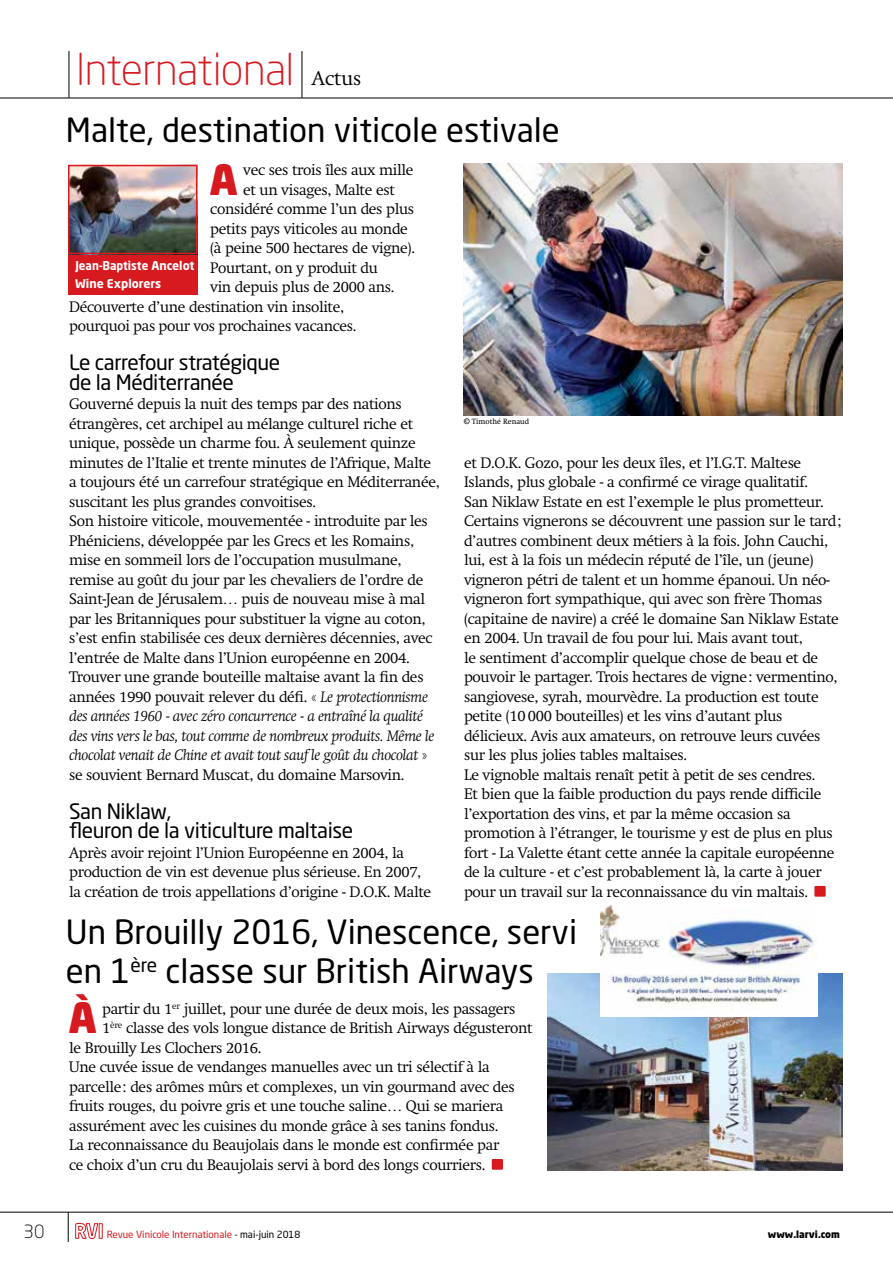
<style>
.page{position:relative;width:893px;height:1263px;background:#fff}
.page>*{position:absolute;margin:0;border:0;box-sizing:border-box;transform-origin:0 0}
.t1{font:900 60px "Neo Sans Std";color:#d71920}
.t2{font:300 43.5px "Neo Sans Std";letter-spacing:-.015em;color:#d71920}
.t3{font:900 41.25px "Neo Sans Std";color:#d71920}
.t4{font:33px/39px "Neo Sans Std";color:#000}
.t5{font:21px/19.5px "Neo Sans Std";letter-spacing:-.02em;color:#000}
.t6{font:300 19.5px "Swift";color:#000}
.t7{font:300 18px "Neo Sans Std";color:#000}
.t8{font:300 15px/19.5px "Swift";letter-spacing:-.02em;color:#000}
.t9{font:700 12px/18px "Neo Sans Std";color:#fff;scale:.95 1}
.t10{font:9.75px "Neo Sans Std";color:#d71920}
.t11{font:900 9.75px "Neo Sans Std";color:#000}
.t12{font:7.5px "Swift";color:#000}
.s1{font-style:italic}
.s2{color:#000}
</style>
<div class="page">
<svg style="left:75px;top:1223px;width:24px;height:16px"></svg>
<div style="left:99px;top:1223px;width:4px;height:16px;border:1px solid #d71920"></div>
<hr style="left:68px;top:1212px;width:1px;height:30px;background:#000">
<hr style="left:0;top:1212px;width:893px;height:1px;background:#000">
<hr style="left:302px;top:51px;width:1px;height:47px;background:#000">
<hr style="left:69px;top:51px;width:1px;height:47px;background:#000">
<hr style="left:0;top:98px;width:893px;height:1px;background:#000">
<div style="left:68px;top:254px;width:129px;height:41px;background:#d71920"></div>
<img style="left:71px;top:168px;width:123px;height:83px">
<div style="left:68px;top:165px;width:129px;height:89px;border:2px solid #d71920"></div>
<img style="left:464px;top:164px;width:378px;height:252px">
<img style="left:547px;top:974px;width:295px;height:196px">
<img style="left:601px;top:906px;width:217px;height:111px">
<p class="t2" style="left:76px;top:43px;width:220px">International</p>
<p class="t6" style="left:312px;top:67px;width:51px">Actus</p>
<p class="t4" style="left:66px;top:110px;width:495px">Malte, destination viticole estivale</p>
<p class="t3" style="left:209px;top:152px;width:30px">A</p>
<p class="t8" style="left:243px;top:160px;width:172px">vec ses trois îles aux mille</p>
<p class="t8" style="left:243px;top:180px;width:153px">et un visages, Malte est</p>
<p class="t8" style="left:210px;top:199px;width:205px">considéré comme l’un des plus</p>
<p class="t8" style="left:210px;top:219px;width:199px">petits pays viticoles au monde</p>
<p class="t8" style="left:210px;top:238px;width:206px">(à peine 500 hectares de vigne).</p>
<p class="t8" style="left:210px;top:258px;width:169px">Pourtant, on y produit du</p>
<p class="t8" style="left:210px;top:277px;width:186px">vin depuis plus de 2000 ans.</p>
<p class="t8" style="left:69px;top:297px;width:277px">Découverte d’une destination vin insolite,</p>
<p class="t8" style="left:69px;top:316px;width:289px">pourquoi pas pour vos prochaines vacances.</p>
<p class="t5" style="left:69px;top:352px;width:213px">Le carrefour stratégique de la Méditerranée</p>
<p class="t8" style="left:69px;top:394px;width:372px">Gouverné depuis la nuit des temps par des nations étrangères, cet archipel au mélange culturel riche et unique, possède un charme fou. À seulement quinze minutes de l’Italie et trente minutes de l’Afrique, Malte a toujours été un carrefour stratégique en Méditerranée, suscitant les plus grandes convoitises.<br>Son histoire viticole, mouvementée - introduite par les Phéniciens, développée par les Grecs et les Romains, mise en sommeil lors de l’occupation musulmane, remise au goût du jour par les chevaliers de l’ordre de Saint-Jean de Jérusalem… puis de nouveau mise à mal par les Britanniques pour substituer la vigne au coton, s’est enfin stabilisée ces deux dernières décennies, avec l’entrée de Malte dans l’Union européenne en 2004.<br>Trouver une grande bouteille maltaise avant la fin des années 1990 pouvait relever du défi. « <span class="s1">Le protectionnisme des années 1960 - avec zéro concurrence - a entraîné la qualité des vins vers le bas, tout comme de nombreux produits. Même le chocolat venait de Chine et avait tout sauf le goût du chocolat</span> » se souvient Bernard Muscat, du domaine Marsovin.</p>
<p class="t5" style="left:69px;top:801px;width:286px">San Niklaw,<br>fleuron de la viticulture maltaise</p>
<p class="t8" style="left:69px;top:843px;width:364px">Après avoir rejoint l’Union Européenne en 2004, la production de vin est devenue plus sérieuse. En 2007, la création de trois appellations d’origine - D.O.K. Malte</p>
<p class="t9" style="left:75px;top:256px;width:127px">Jean-Baptiste Ancelot<br>Wine Explorers</p>
<p class="t12" style="left:464px;top:417px;width:67px">© Timothé Renaud</p>
<p class="t8" style="left:464px;top:453px;width:379px">et D.O.K. Gozo, pour les deux îles, et l’I.G.T. Maltese Islands, plus globale - a confirmé ce virage qualitatif.<br>San Niklaw Estate en est l’exemple le plus prometteur.<br>Certains vignerons se découvrent une passion sur le tard; d’autres combinent deux métiers à la fois. John Cauchi, lui, est à la fois un médecin réputé de l’île, un (jeune) vigneron pétri de talent et un homme épanoui. Un néo&shy;vigneron fort sympathique, qui avec son frère Thomas (capitaine de navire) a créé le domaine San Niklaw Estate en 2004. Un travail de fou pour lui. Mais avant tout,<br>le sentiment d’accomplir quelque chose de beau et de pouvoir le partager. Trois hectares de vigne: vermentino, sangiovese, syrah, mourvèdre. La production est toute petite (10000 bouteilles) et les vins d’autant plus délicieux. Avis aux amateurs, on retrouve leurs cuvées sur les plus jolies tables maltaises.<br>Le vignoble maltais renaît petit à petit de ses cendres.<br>Et bien que la faible production du pays rende difficile l’exportation des vins, et par la même occasion sa promotion à l’étranger, le tourisme y est de plus en plus fort - La Valette étant cette année la capitale européenne de la culture - et c’est probablement là, la carte à jouer pour un travail sur la reconnaissance du vin maltais.</p>
<p class="t1" style="left:811px;top:835px;width:19px">.</p>
<p class="t4" style="left:66px;top:912px;width:513px">Un Brouilly 2016, Vinescence, servi en 1<sup>ère</sup> classe sur British Airways</p>
<p class="t3" style="left:68px;top:991px;width:30px">À</p>
<p class="t8" style="left:102px;top:999px;width:415px">partir du 1<sup>er</sup> juillet, pour une durée de deux mois, les passagers</p>
<p class="t8" style="left:102px;top:1018px;width:432px">1<sup>ère</sup> classe des vols longue distance de British Airways dégusteront</p>
<p class="t8" style="left:69px;top:1038px;width:194px">le Brouilly Les Clochers 2016.</p>
<p class="t8" style="left:69px;top:1057px;width:422px">Une cuvée issue de vendanges manuelles avec un tri sélectif à la</p>
<p class="t8" style="left:69px;top:1077px;width:447px">parcelle: des arômes mûrs et complexes, un vin gourmand avec des</p>
<p class="t8" style="left:69px;top:1096px;width:436px">fruits rouges, du poivre gris et une touche saline… Qui se mariera</p>
<p class="t8" style="left:69px;top:1116px;width:431px">assurément avec les cuisines du monde grâce à ses tanins fondus.</p>
<p class="t8" style="left:69px;top:1135px;width:432px">La reconnaissance du Beaujolais dans le monde est confirmée par</p>
<p class="t8" style="left:69px;top:1155px;width:418px">ce choix d’un cru du Beaujolais servi à bord des longs courriers.</p>
<p class="t1" style="left:489px;top:1108px;width:19px">.</p>
<p class="t7" style="left:24px;top:1221px;width:22px">30</p>
<p class="t10" style="left:107px;top:1229px;width:195px">Revue Vinicole Internationale <span class="s2">- mai-juin 2018</span></p>
<p class="t11" style="left:768px;top:1228px;width:73px">www.larvi.com</p>
</div>
